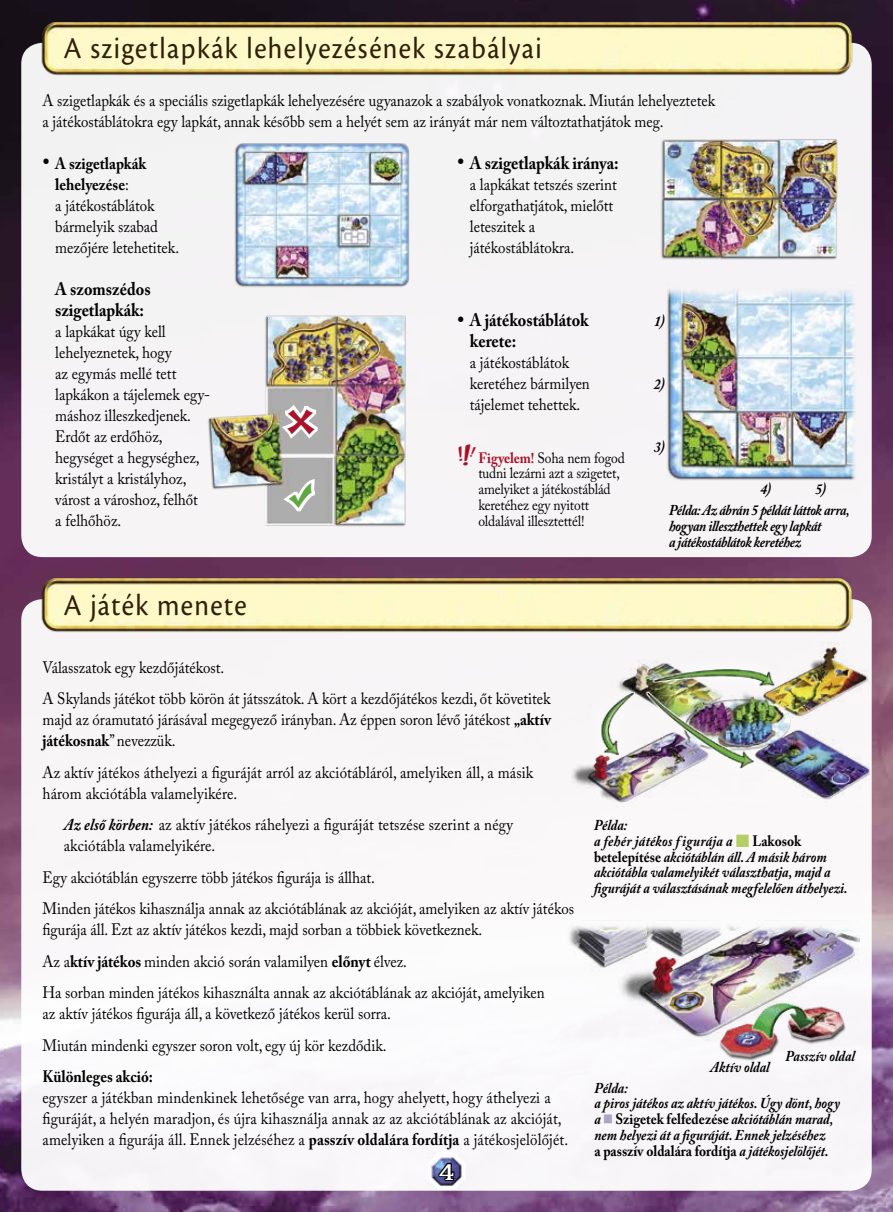
<style>
.page{position:relative;width:893px;height:1212px;background:#fff}
.page>*{position:absolute;margin:0;border:0;box-sizing:border-box;transform-origin:0 0}
.t1{font:31.5px "Cronos Pro";letter-spacing:.05em;color:#2d2208;scale:.9 1}
.t2{font:21px "Amerika";color:#fff;scale:1.2 1}
.t3{font:700 18px/21px "Adobe Caslon Pro";color:#000;scale:.9 1}
.t4{font:16.5px/21px "Adobe Caslon Pro";color:#000;scale:.9 1}
.t5{font:700 16.5px "Adobe Caslon Pro";color:#000;scale:.9 1}
.t6{font:italic 700 15px/15.8px "Adobe Caslon Pro";color:#000;scale:.9 1}
.t7{font:15px/15.8px "Adobe Caslon Pro";letter-spacing:-.01em;color:#000;scale:.9 1}
.t8{font:italic 700 15px/15.8px "Adobe Caslon Pro";letter-spacing:-.025em;color:#000;scale:.9 1}
.t9{font:italic 700 15px/15.8px "Adobe Caslon Pro";letter-spacing:.02em;color:#000;scale:.9 1}
.s1{font-size:24px}
.s2{font-weight:700}
.s3{font-weight:400;font-size:24px}
.s4{font-weight:700;color:#a9132a}
.s5{font-weight:700;font-style:italic}
.s6{font-style:normal}
</style>
<div class="page">
<img style="left:0;top:0;width:893px;height:1212px">
<div style="left:21px;top:599px;width:851px;height:592px;background:#f9f7f9;border-radius:21px"></div>
<div style="left:21px;top:43px;width:851px;height:514px;background:#f5f3f5;border-radius:21px"></div>
<img style="left:32px;top:568px;width:829px;height:75px">
<img style="left:32px;top:11px;width:829px;height:65px">
<img style="left:569px;top:926px;width:291px;height:111px">
<img style="left:234px;top:143px;width:176px;height:144px">
<img style="left:208px;top:315px;width:198px;height:212px">
<img style="left:667px;top:289px;width:188px;height:192px">
<img style="left:714px;top:1001px;width:136px;height:60px">
<img style="left:661px;top:139px;width:177px;height:121px">
<img style="left:571px;top:643px;width:301px;height:164px">
<svg style="left:431px;top:1153px;width:31px;height:33px"></svg>
<svg style="left:276px;top:400px;width:45px;height:43px"></svg>
<svg style="left:283px;top:476px;width:35px;height:38px"></svg>
<h1 class="t1" style="left:64px;top:30px;width:532px">A szigetlapkák lehelyezésének szabályai</h1>
<p class="t4" style="left:43px;top:89px;width:749px">A szigetlapkák és a speciális szigetlapkák lehelyezésére ugyanazok a szabályok vonatkoznak. Miután lehelyeztetek a játékostáblátokra egy lapkát, annak később sem a helyét sem az irányát már nem változtathatjátok meg.</p>
<p class="t4" style="left:55px;top:152px;width:139px;text-indent:-13px"><span class="s1">•</span> <span class="s2">A szigetlapkák lehelyezése</span>:<br>a játékostáblátok bármelyik szabad mezőjére letehetitek.</p>
<p class="t3" style="left:55px;top:278px;width:108px">A szomszédos szigetlapkák:</p>
<p class="t4" style="left:55px;top:320px;width:172px">a lapkákat úgy kell lehelyeznetek, hogy<br>az egymás mellé tett lapkákon a tájelemek egy&shy;máshoz illeszkedjenek.<br>Erdőt az erdőhöz, hegységet a hegységhez, kristályt a kristályhoz, várost a városhoz, felhőt<br>a felhőhöz.</p>
<p class="t3" style="left:457px;top:152px;width:181px"><span class="s3">•</span> A szigetlapkák iránya:</p>
<p class="t4" style="left:470px;top:173px;width:165px">a lapkákat tetszés szerint elforgathatjátok, mielőtt leteszitek a játékostáblátokra.</p>
<p class="t3" style="left:470px;top:309px;width:133px;text-indent:-13px"><span class="s3">•</span> A játékostáblátok kerete:</p>
<p class="t4" style="left:470px;top:352px;width:135px">a játékostáblátok keretéhez bármilyen tájelemet tehettek.</p>
<p class="t7" style="left:478px;top:449px;width:164px"><span class="s4">Figyelem!</span> Soha nem fogod tudni lezárni azt a szigetet, amelyiket a játékostáblád keretéhez egy nyitott oldalával illesztettél!</p>
<p class="t6" style="left:654px;top:313px;width:13px">1)</p>
<p class="t6" style="left:654px;top:376px;width:13px">2)</p>
<p class="t6" style="left:654px;top:439px;width:13px">3)</p>
<p class="t6" style="left:761px;top:481px;width:14px">4)</p>
<p class="t6" style="left:815px;top:481px;width:14px">5)</p>
<p class="t8" style="left:669px;top:502px;width:202px">Példa: Az ábrán 5 példát láttok arra, hogyan illeszthettek egy lapkát<br>a játékostáblátok keretéhez</p>
<h1 class="t1" style="left:64px;top:587px;width:205px">A játék menete</h1>
<p class="t4" style="left:43px;top:651px;width:566px;line-height:31.5px">Válasszatok egy kezdőjátékost.<br>A Skylands játékot több körön át játsszátok. A kört a kezdőjátékos kezdi, őt követitek</p>
<p class="t4" style="left:43px;top:709px;width:567px">majd az óramutató járásával megegyező irányban. Az éppen soron lévő játékost <span class="s2">„aktív játékosnak</span>” nevezzük.</p>
<p class="t4" style="left:43px;top:761px;width:547px">Az aktív játékos áthelyezi a figuráját arról az akciótábláról, amelyiken áll, a másik három akciótábla valamelyikére.</p>
<p class="t4" style="left:64px;top:814px;width:501px"><span class="s5">Az első körben:</span> az aktív játékos ráhelyezi a figuráját tetszése szerint a négy akciótábla valamelyikére.</p>
<p class="t4" style="left:43px;top:861px;width:592px;line-height:31.5px">Egy akciótáblán egyszerre több játékos figurája is állhat.<br>Minden játékos kihasználja annak az akciótáblának az akcióját, amelyiken az aktív játékos</p>
<p class="t4" style="left:43px;top:914px;width:559px;line-height:31.5px">figurája áll. Ezt az aktív játékos kezdi, majd sorban a többiek következnek.<br>Az a<span class="s2">ktív játékos</span> minden akció során valamilyen <span class="s2">előnyt</span> élvez.<br>Ha sorban minden játékos kihasználta annak az akciótáblának az akcióját, amelyiken</p>
<p class="t4" style="left:43px;top:998px;width:389px;line-height:31.5px">az aktív játékos figurája áll, a következő játékos kerül sorra.<br>Miután mindenki egyszer soron volt, egy új kör kezdődik.</p>
<p class="t5" style="left:43px;top:1067px;width:124px">Különleges akció:</p>
<p class="t4" style="left:43px;top:1087px;width:585px">egyszer a játékban mindenkinek lehetősége van arra, hogy ahelyett, hogy áthelyezi a figuráját, a helyén maradjon, és újra kihasználja annak az az akciótáblának az akcióját, amelyiken a figurája áll. Ennek jelzéséhez a <span class="s2">passzív oldalára fordítja</span> a játékosjelölőjét.</p>
<p class="t2" style="left:439px;top:1158px;width:14px">4</p>
<p class="t9" style="left:594px;top:817px;width:155px">Példa:<br>a fehér játékos f igurája a</p>
<p class="t6" style="left:594px;top:833px;width:283px;text-indent:159px"><span class="s6">Lakosok betelepítése</span> akciótáblán áll. A másik három akciótábla valamelyikét választhatja, majd a figuráját a választásának megfelelően áthelyezi.</p>
<p class="t6" style="left:710px;top:1058px;width:68px">Aktív oldal</p>
<p class="t6" style="left:786px;top:1048px;width:79px">Passzív oldal</p>
<p class="t6" style="left:594px;top:1079px;width:274px">Példa:<br>a piros játékos az aktív játékos. Úgy dönt, hogy a <span class="s6">Szigetek felfedezése</span> akciótáblán marad, nem helyezi át a figuráját. Ennek jelzéséhez<br><span class="s6">a passzív oldalára fordítja</span> a játékosjelölőjét.</p>
</div>
